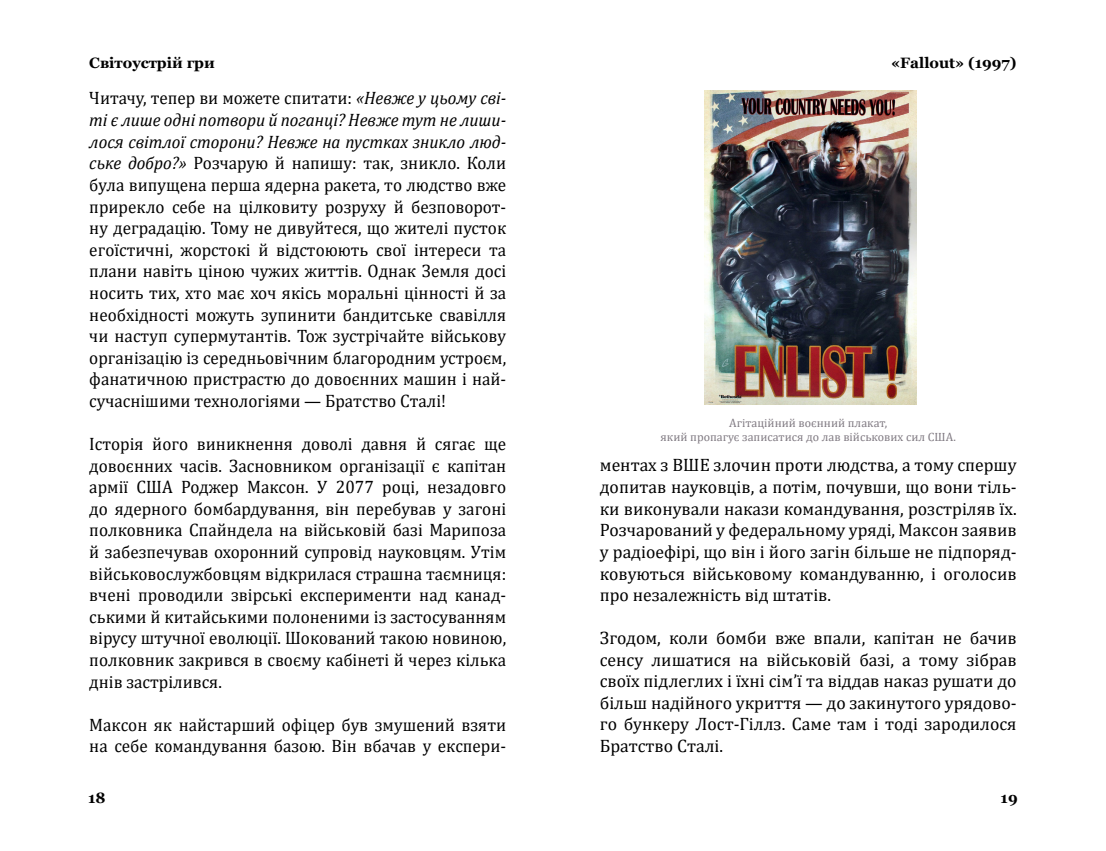
<style>
.page{position:relative;width:1106px;height:851px;background:#fff}
.page>*{position:absolute;margin:0;border:0;box-sizing:border-box;transform-origin:0 0}
.t1{font:18px/21.6px "Cambria";color:#000;text-align:justify;scale:.95 1}
.t2{font:18px/21.6px "Cambria";color:#000;text-align:justify}
.t3{font:700 15px "Georgia";color:#000}
.t4{font:12px/14.4px "Cambria";color:#807a82;text-align:center}
.s1{font-style:italic}
</style>
<div class="page">
<img style="left:704px;top:90px;width:212px;height:314px">
<p class="t3" style="left:89px;top:53px;width:127px">Світоустрій гри</p>
<p class="t1" style="left:89px;top:87px;width:440px">Читачу, тепер ви можете спитати: <span class="s1">«Невже у цьому сві&shy;ті є лише одні потвори й поганці? Невже тут не лиши&shy;лося світлої сторони? Невже на пустках зникло люд&shy;ське добро?»</span> Розчарую й напишу: так, зникло. Коли була випущена перша ядерна ракета, то людство вже прирекло себе на цілковиту розруху й безповорот&shy;ну деградацію. Тому не дивуйтеся, що жителі пусток егоїстичні, жорстокі й відстоюють свої інтереси та плани навіть ціною чужих життів. Однак Земля досі носить тих, хто має хоч якісь моральні цінності й за необхідності можуть зупинити бандитське свавілля чи наступ супермутантів. Тож зустрічайте військову організацію із середньовічним благородним устроєм, фанатичною пристрастю до довоєнних машин і най&shy;сучаснішими технологіями — Братство Сталі!</p>
<p class="t1" style="left:89px;top:433px;width:440px">Історія його виникнення доволі давня й сягає ще довоєнних часів. Засновником організації є капітан армії США Роджер Максон. У 2077 році, незадовго до ядерного бомбардування, він перебував у загоні полковника Спайндела на військовій базі Марипоза й забезпечував охоронний супровід науковцям. Утім військовослужбовцям відкрилася страшна таємниця: вчені проводили звірські експерименти над канад&shy;ськими й китайськими полоненими із застосуванням вірусу штучної еволюції. Шокований такою новиною, полковник закрився в своєму кабінеті й через кілька днів застрілився.</p>
<p class="t1" style="left:89px;top:713px;width:440px">Максон як найстарший офіцер був змушений взяти на себе командування базою. Він вбачав у експери-</p>
<p class="t3" style="left:891px;top:53px;width:127px">«Fallout» (1997)</p>
<p class="t4" style="left:660px;top:415px;width:297px">Агітаційний воєнний плакат,<br>який пропагує записатися до лав військових сил США.</p>
<p class="t2" style="left:600px;top:454px;width:418px">ментах з ВШЕ злочин проти людства, а тому спершу допитав науковців, а потім, почувши, що вони тіль&shy;ки виконували накази командування, розстріляв їх.<br>Розчарований у федеральному уряді, Максон заявив у радіоефірі, що він і його загін більше не підпоряд&shy;ковуються військовому командуванню, і оголосив про незалежність від штатів.</p>
<p class="t2" style="left:600px;top:627px;width:418px">Згодом, коли бомби вже впали, капітан не бачив сенсу лишатися на військовій базі, а тому зібрав своїх підлеглих і їхні сім’ї та віддав наказ рушати до більш надійного укриття — до закинутого урядово&shy;го бункеру Лост-Гіллз. Саме там і тоді зародилося Братство Сталі.</p>
<p class="t3" style="left:88px;top:787px;width:19px">18</p>
<p class="t3" style="left:1000px;top:787px;width:19px">19</p>
</div>
